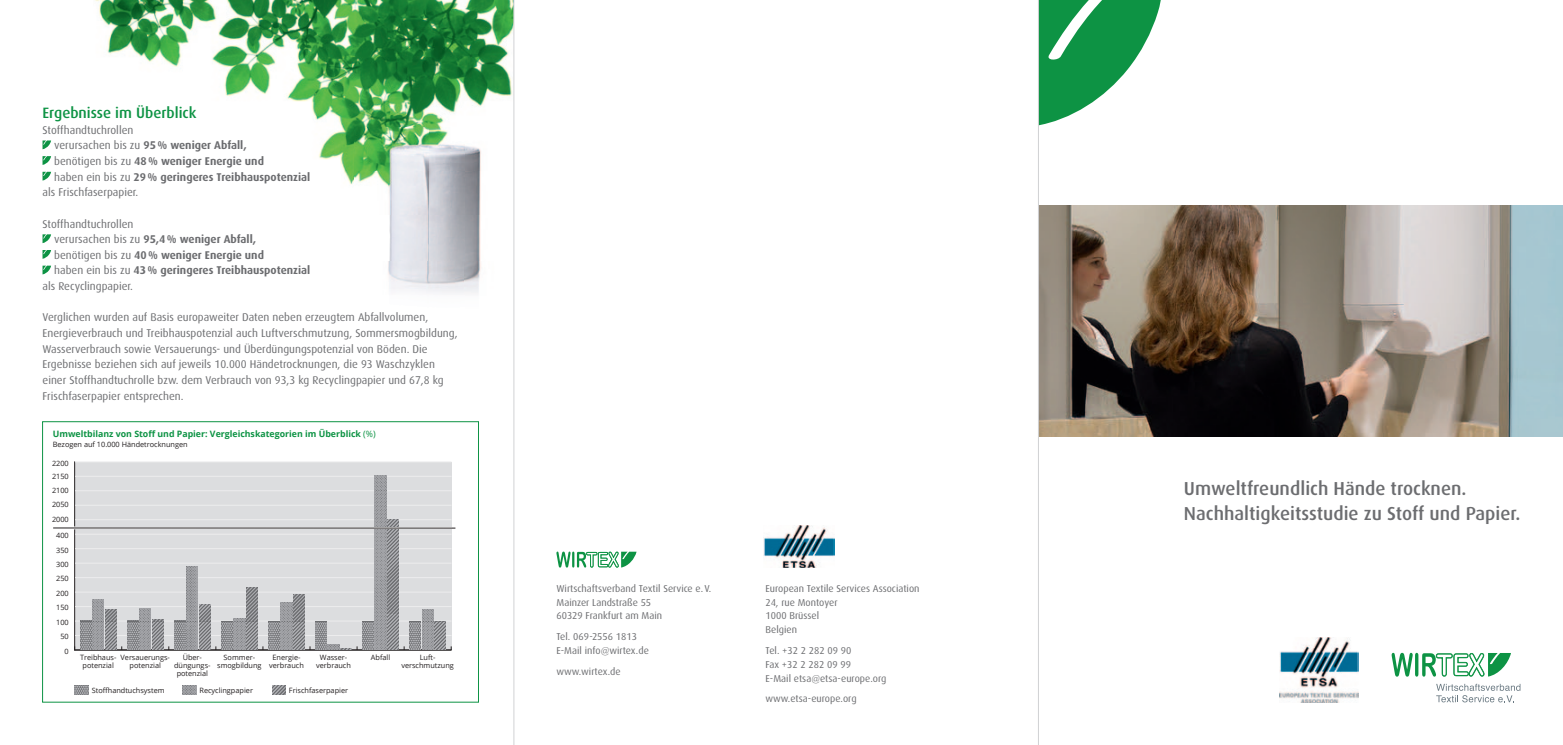
<style>
.page{position:relative;width:1563px;height:745px;background:#fff}
.page>*{position:absolute;margin:0;border:0;box-sizing:border-box;transform-origin:0 0}
.t1{font:500 18.75px/25px "Dax";color:#6c6d70}
.t2{font:500 15px "Dax";color:#0d9344}
.t3{font:11.25px/15.6px "Dax";color:#6c6d70}
.t4{font:700 11.25px "Dax";color:#6c6d70}
.t5{font:10px/13.8px "Dax";color:#6c6d70}
.t6{font:700 8.75px "Open Sans";color:#0d9344}
.t7{font:7.38px/8px "Open Sans";color:#231f20;text-align:center}
.s1{font-weight:400}
</style>
<div class="page">
<img style="left:95px;top:0;width:418px;height:185px">
<img style="left:1039px;top:206px;width:524px;height:230px">
<img style="left:355px;top:128px;width:146px;height:165px">
<svg style="left:1391px;top:652px;width:120px;height:25px"></svg>
<svg style="left:1436px;top:683px;width:84px;height:19px"></svg>
<img style="left:1279px;top:637px;width:79px;height:65px">
<svg style="left:556px;top:551px;width:80px;height:16px"></svg>
<img style="left:764px;top:525px;width:70px;height:42px">
<svg style="left:1039px;top:0;width:122px;height:126px"></svg>
<div style="left:43px;top:421px;width:435px;height:281px;border:1px solid #0d9344"></div>
<div style="left:75px;top:529px;width:376px;height:120px;background:#dcdddf"></div>
<div style="left:75px;top:461px;width:376px;height:65px;background:#dcdddf"></div>
<hr style="left:53px;top:527px;width:402px;height:1px;background:#231f20">
<hr style="left:74px;top:461px;width:1px;height:64px;background:#231f20">
<hr style="left:74px;top:529px;width:1px;height:120px;background:#231f20">
<hr style="left:75px;top:649px;width:376px;height:1px;background:#231f20">
<hr style="left:75px;top:634px;width:376px;height:1px;background:#ededee">
<hr style="left:75px;top:620px;width:376px;height:1px;background:#ededee">
<hr style="left:75px;top:605px;width:376px;height:1px;background:#ededee">
<hr style="left:75px;top:591px;width:376px;height:1px;background:#ededee">
<hr style="left:75px;top:577px;width:376px;height:1px;background:#ededee">
<hr style="left:75px;top:562px;width:376px;height:1px;background:#ededee">
<hr style="left:75px;top:548px;width:376px;height:1px;background:#ededee">
<hr style="left:75px;top:533px;width:376px;height:1px;background:#ededee">
<hr style="left:75px;top:519px;width:376px;height:1px;background:#ededee">
<hr style="left:75px;top:504px;width:376px;height:1px;background:#ededee">
<hr style="left:75px;top:490px;width:376px;height:1px;background:#ededee">
<hr style="left:75px;top:475px;width:376px;height:1px;background:#ededee">
<hr style="left:75px;top:461px;width:376px;height:1px;background:#ededee">
<svg style="left:272px;top:685px;width:14px;height:8px"></svg>
<svg style="left:105px;top:609px;width:11px;height:40px"></svg>
<svg style="left:152px;top:619px;width:11px;height:30px"></svg>
<svg style="left:199px;top:604px;width:11px;height:45px"></svg>
<svg style="left:246px;top:587px;width:12px;height:62px"></svg>
<svg style="left:293px;top:594px;width:12px;height:55px"></svg>
<svg style="left:340px;top:646px;width:18px;height:3px"></svg>
<svg style="left:387px;top:529px;width:12px;height:120px"></svg>
<svg style="left:434px;top:621px;width:12px;height:28px"></svg>
<svg style="left:183px;top:685px;width:13px;height:8px"></svg>
<svg style="left:93px;top:599px;width:11px;height:50px"></svg>
<svg style="left:140px;top:608px;width:11px;height:41px"></svg>
<svg style="left:187px;top:566px;width:11px;height:83px"></svg>
<svg style="left:234px;top:618px;width:11px;height:31px"></svg>
<svg style="left:281px;top:602px;width:11px;height:47px"></svg>
<svg style="left:328px;top:644px;width:11px;height:5px"></svg>
<svg style="left:375px;top:529px;width:11px;height:120px"></svg>
<svg style="left:387px;top:519px;width:12px;height:7px"></svg>
<svg style="left:375px;top:475px;width:11px;height:51px"></svg>
<svg style="left:422px;top:609px;width:11px;height:40px"></svg>
<svg style="left:75px;top:685px;width:13px;height:8px"></svg>
<svg style="left:80px;top:620px;width:11px;height:29px"></svg>
<svg style="left:127px;top:620px;width:11px;height:29px"></svg>
<svg style="left:174px;top:620px;width:11px;height:29px"></svg>
<svg style="left:221px;top:621px;width:11px;height:28px"></svg>
<svg style="left:268px;top:621px;width:11px;height:28px"></svg>
<svg style="left:315px;top:621px;width:12px;height:28px"></svg>
<svg style="left:362px;top:621px;width:12px;height:28px"></svg>
<svg style="left:409px;top:621px;width:12px;height:28px"></svg>
<svg style="left:43px;top:140px;width:8px;height:9px"></svg>
<svg style="left:43px;top:156px;width:8px;height:9px"></svg>
<svg style="left:43px;top:172px;width:8px;height:8px"></svg>
<svg style="left:43px;top:234px;width:8px;height:9px"></svg>
<svg style="left:43px;top:250px;width:8px;height:8px"></svg>
<svg style="left:43px;top:265px;width:8px;height:9px"></svg>
<hr style="left:1038px;top:0;width:1px;height:744px;background:#d1d2d4">
<hr style="left:513px;top:0;width:1px;height:744px;background:#d1d2d4">
<h2 class="t2" style="left:43px;top:104px;width:155px">Ergebnisse im Überblick</h2>
<p class="t3" style="left:43px;top:122px;width:93px">Stoffhandtuchrollen</p>
<p class="t4" style="left:54px;top:139px;width:194px"><span class="s1">verursachen bis zu</span> 95 % weniger Abfall,</p>
<p class="t4" style="left:54px;top:154px;width:211px"><span class="s1">benötigen bis zu</span> 48 % weniger Energie und</p>
<p class="t4" style="left:54px;top:170px;width:258px"><span class="s1">haben ein bis zu</span> 29 % geringeres Treibhauspotenzial</p>
<p class="t3" style="left:43px;top:184px;width:97px">als Frischfaserpapier.</p>
<p class="t3" style="left:43px;top:216px;width:93px">Stoffhandtuchrollen</p>
<p class="t4" style="left:54px;top:233px;width:203px"><span class="s1">verursachen bis zu</span> 95,4 % weniger Abfall,</p>
<p class="t4" style="left:54px;top:248px;width:211px"><span class="s1">benötigen bis zu</span> 40 % weniger Energie und</p>
<p class="t4" style="left:54px;top:264px;width:258px"><span class="s1">haben ein bis zu</span> 43 % geringeres Treibhauspotenzial</p>
<p class="t3" style="left:43px;top:278px;width:92px">als Recyclingpapier.</p>
<p class="t3" style="left:43px;top:309px;width:417px">Verglichen wurden auf Basis europaweiter Daten neben erzeugtem Abfallvolumen, Energieverbrauch und Treibhauspotenzial auch Luftverschmutzung, Sommersmogbildung, Wasserverbrauch sowie Versauerungs- und Überdüngungspotenzial von Böden. Die Ergebnisse beziehen sich auf jeweils 10.000 Händetrocknungen, die 93 Waschzyklen einer Stoffhandtuchrolle bzw. dem Verbrauch von 93,3 kg Recyclingpapier und 67,8 kg Frischfaserpapier entsprechen.</p>
<p class="t6" style="left:53px;top:427px;width:324px">Umweltbilanz von Stoff und Papier: Vergleichskategorien im Überblick <span class="s1">(%)</span></p>
<p class="t7" style="left:53px;top:439px;width:136px">Bezogen auf 10.000 Händetrocknungen</p>
<p class="t7" style="left:52px;top:458px;width:18px">2200</p>
<p class="t7" style="left:52px;top:472px;width:18px">2150</p>
<p class="t7" style="left:52px;top:482px;width:18px;line-height:14.4px;text-align:left">2100<br>2050</p>
<p class="t7" style="left:52px;top:515px;width:18px">2000</p>
<p class="t7" style="left:56px;top:531px;width:14px">400</p>
<p class="t7" style="left:56px;top:545px;width:14px">350</p>
<p class="t7" style="left:56px;top:559px;width:14px">300</p>
<p class="t7" style="left:56px;top:574px;width:14px">250</p>
<p class="t7" style="left:56px;top:588px;width:14px">200</p>
<p class="t7" style="left:56px;top:603px;width:14px">150</p>
<p class="t7" style="left:56px;top:617px;width:14px">100</p>
<p class="t7" style="left:60px;top:632px;width:10px">50</p>
<p class="t7" style="left:65px;top:646px;width:6px">0</p>
<p class="t7" style="left:174px;top:652px;width:38px">Über&shy;düngungs&shy;potenzial</p>
<p class="t7" style="left:80px;top:652px;width:38px">Treibhaus&shy;potenzial</p>
<p class="t7" style="left:269px;top:652px;width:36px">Energie&shy;verbrauch</p>
<p class="t7" style="left:217px;top:652px;width:46px">Sommer&shy;smogbildung</p>
<p class="t7" style="left:121px;top:652px;width:51px">Versauerungs&shy;potenzial</p>
<p class="t7" style="left:320px;top:652px;width:29px">Wasser-</p>
<p class="t7" style="left:371px;top:652px;width:21px">Abfall</p>
<p class="t7" style="left:316px;top:660px;width:36px">verbrauch</p>
<p class="t7" style="left:92px;top:685px;width:74px">Stoffhandtuchsystem</p>
<p class="t7" style="left:199px;top:685px;width:55px">Recyclingpapier</p>
<p class="t7" style="left:289px;top:685px;width:61px">Frischfaserpapier</p>
<p class="t7" style="left:401px;top:652px;width:54px">Luft&shy;verschmutzung</p>
<p class="t5" style="left:556px;top:581px;width:156px">Wirtschaftsverband Textil Service e. V.<br>Mainzer Landstraße 55<br>60329 Frankfurt am Main</p>
<p class="t5" style="left:556px;top:629px;width:94px">Tel. 069-2556 1813<br>E-Mail info@wirtex.de</p>
<p class="t5" style="left:556px;top:664px;width:66px">www.wirtex.de</p>
<p class="t5" style="left:765px;top:581px;width:156px">European Textile Services Association<br>24, rue Montoyer<br>1000 Brüssel<br>Belgien</p>
<p class="t5" style="left:765px;top:643px;width:122px">Tel. +32 2 282 09 90<br>Fax +32 2 282 09 99<br>E-Mail etsa@etsa-europe.org</p>
<p class="t5" style="left:765px;top:691px;width:93px">www.etsa-europe.org</p>
<h1 class="t1" style="left:1184px;top:475px;width:338px">Umweltfreundlich Hände trocknen.<br>Nachhaltigkeitsstudie zu Stoff und Papier.</h1>
</div>
